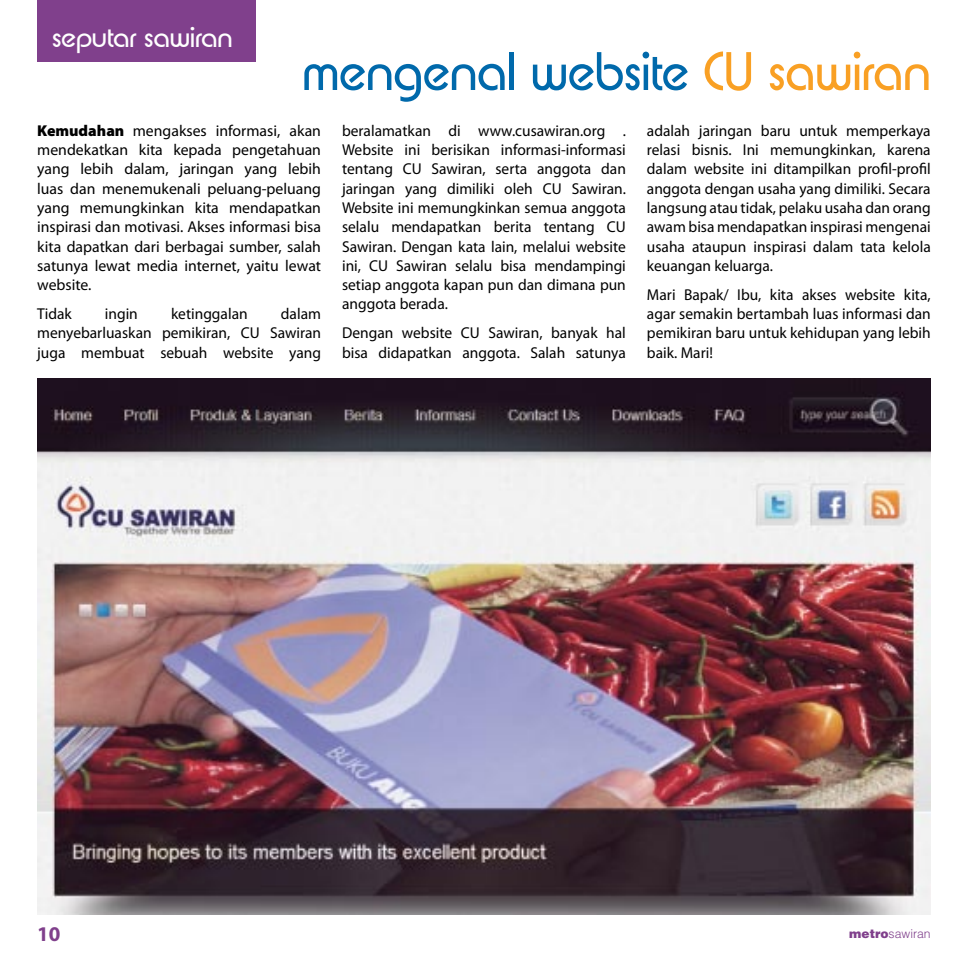
<style>
.page{position:relative;width:968px;height:968px;background:#fff}
.page>*{position:absolute;margin:0;border:0;box-sizing:border-box;transform-origin:0 0}
.t1{font:52.5px "Brian Becker";color:#0069ab}
.t2{font:28px "Brian Becker";color:#fff}
.t3{font:700 21px "Myriad Pro";color:#80408c}
.t4{font:15.75px/19.2px "Myriad Pro";color:#000;text-align:justify}
.t5{font:300 12.25px "Helvetica LT Std";color:#80408c}
.s1{color:#f9a024}
.s2{font-weight:900}
</style>
<div class="page">
<img style="left:37px;top:378px;width:893px;height:536px">
<div style="left:37px;top:0;width:218px;height:62px;background:#80408c"></div>
<h2 class="t2" style="left:52px;top:21px;width:182px">seputar sawiran</h2>
<h1 class="t1" style="left:302px;top:40px;width:630px">mengenal website <span class="s1">CU sawiran</span></h1>
<p class="t4" style="left:37px;top:121px;width:285px"><span class="s2">Kemudahan</span> mengakses informasi, akan mendekatkan kita kepada pengetahuan yang lebih dalam, jaringan yang lebih luas dan menemukenali peluang-peluang yang memungkinkan kita mendapatkan inspirasi dan motivasi. Akses informasi bisa kita dapatkan dari berbagai sumber, salah satunya lewat media internet, yaitu lewat website.</p>
<p class="t4" style="left:37px;top:304px;width:36px">Tidak</p>
<p class="t4" style="left:105px;top:304px;width:34px">ingin</p>
<p class="t4" style="left:171px;top:304px;width:78px">ketinggalan</p>
<p class="t4" style="left:342px;top:121px;width:285px">beralamatkan di www.cusawiran.org .<br>Website ini berisikan informasi-informasi tentang CU Sawiran, serta anggota dan jaringan yang dimiliki oleh CU Sawiran.<br>Website ini memungkinkan semua anggota selalu mendapatkan berita tentang CU Sawiran. Dengan kata lain, melalui website ini, CU Sawiran selalu bisa mendampingi setiap anggota kapan pun dan dimana pun anggota berada.</p>
<p class="t4" style="left:342px;top:323px;width:285px">Dengan website CU Sawiran, banyak hal bisa didapatkan anggota. Salah satunya</p>
<p class="t4" style="left:646px;top:121px;width:285px">adalah jaringan baru untuk memperkaya relasi bisnis. Ini memungkinkan, karena dalam website ini ditampilkan profil-profil anggota dengan usaha yang dimiliki. Secara langsung atau tidak, pelaku usaha dan orang awam bisa mendapatkan inspirasi mengenai usaha ataupun inspirasi dalam tata kelola keuangan keluarga.</p>
<p class="t4" style="left:646px;top:285px;width:285px">Mari Bapak/ Ibu, kita akses website kita, agar semakin bertambah luas informasi dan pemikiran baru untuk kehidupan yang lebih baik. Mari!</p>
<p class="t4" style="left:37px;top:304px;width:285px;text-indent:244px">dalam menyebarluaskan pemikiran, CU Sawiran juga membuat sebuah website yang</p>
<h3 class="t3" style="left:37px;top:920px;width:25px">10</h3>
<p class="t5" style="left:849px;top:925px;width:83px"><span class="s2">metro</span>sawiran</p>
</div>
